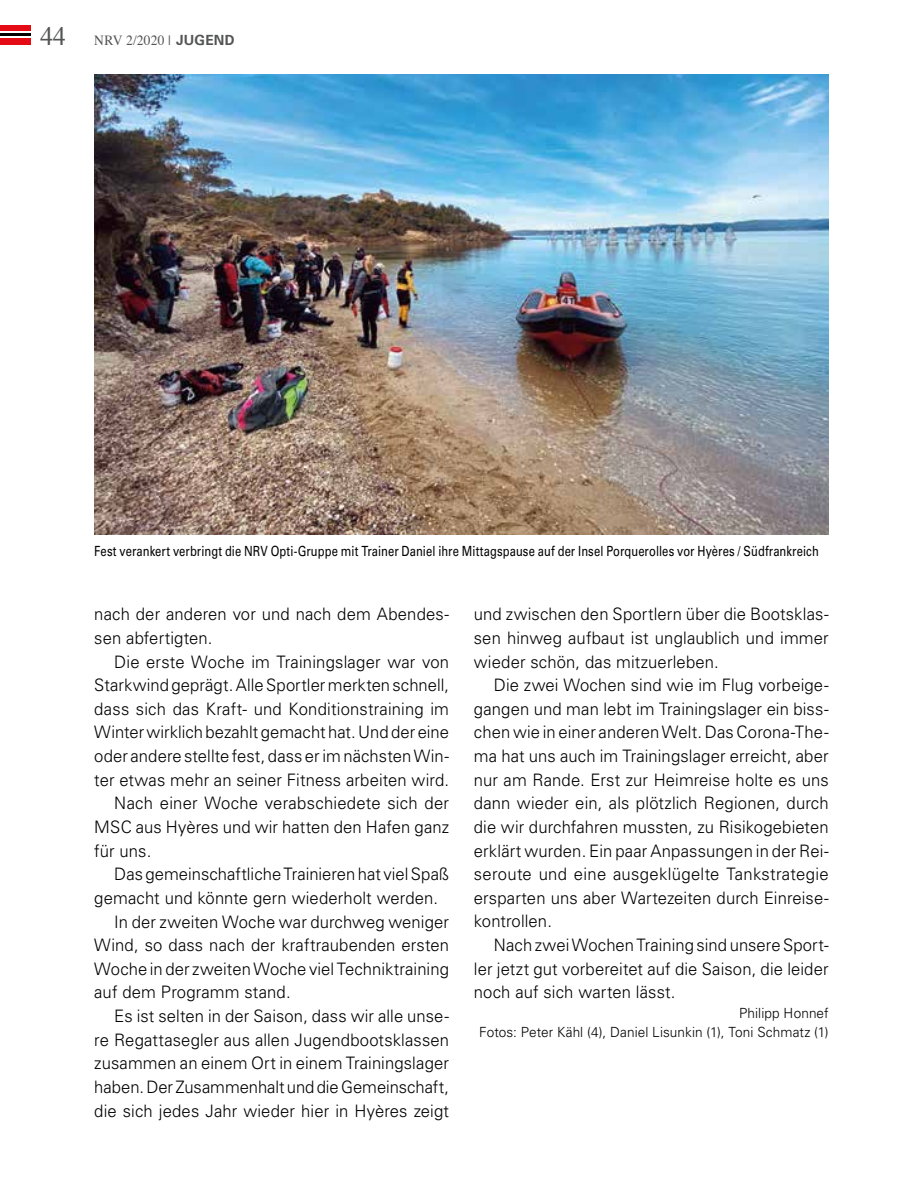
<style>
.page{position:relative;width:923px;height:1191px;background:#fff}
.page>*{position:absolute;margin:0;border:0;box-sizing:border-box;transform-origin:0 0}
.t1{font:300 17.15px/23.6px "Univers LT Std";letter-spacing:.005em;color:#000;text-align:justify}
.t2{font:14px "Univers LT Std";letter-spacing:.005em;color:#000;scale:.8 1}
.t3{font:300 14px/19.2px "Univers LT Std";letter-spacing:.005em;color:#000;text-align:right}
.t4{font:14px "Times";letter-spacing:.02em;color:#535454}
.s1{font-family:"Times New Roman";font-size:26.25px}
.s2{font-family:"Univers LT Std";font-weight:700}
</style>
<div class="page">
<hr style="left:0;top:33px;width:31px;height:3px;background:#000">
<div style="left:0;top:38px;width:31px;height:7px;background:#e50b14"></div>
<div style="left:0;top:25px;width:31px;height:6px;background:#e50b14"></div>
<img style="left:94px;top:74px;width:734px;height:461px">
<p class="t4" style="left:40px;top:27px;width:196px"><span class="s1">44</span> NRV 2/2020 | <span class="s2">JUGEND</span></p>
<p class="t2" style="left:94px;top:542px;width:907px">Fest verankert verbringt die NRV Opti-Gruppe mit Trainer Daniel ihre Mittagspause auf der Insel Porquerolles vor Hyères / Südfrankreich</p>
<p class="t1" style="left:94px;top:602px;width:356px">nach der anderen vor und nach dem Abendes&shy;sen abfertigten.</p>
<p class="t1" style="left:114px;top:649px;width:336px">Die erste Woche im Trainingslager war von</p>
<p class="t1" style="left:94px;top:673px;width:356px">Starkwind geprägt. Alle Sportler merkten schnell,</p>
<p class="t1" style="left:94px;top:697px;width:356px">dass sich das Kraft- und Konditionstraining im</p>
<p class="t1" style="left:94px;top:720px;width:356px">Winter wirklich bezahlt gemacht hat. Und der eine</p>
<p class="t1" style="left:94px;top:744px;width:356px">oder andere stellte fest, dass er im nächsten Win-</p>
<p class="t1" style="left:94px;top:768px;width:356px">ter etwas mehr an seiner Fitness arbeiten wird.</p>
<p class="t1" style="left:114px;top:791px;width:336px">Nach einer Woche verabschiedete sich der</p>
<p class="t1" style="left:94px;top:815px;width:356px">MSC aus Hyères und wir hatten den Hafen ganz</p>
<p class="t1" style="left:94px;top:838px;width:59px">für uns.</p>
<p class="t1" style="left:114px;top:862px;width:336px">Das gemeinschaftliche Trainieren hat viel Spaß</p>
<p class="t1" style="left:94px;top:886px;width:345px">gemacht und könnte gern wiederholt werden.</p>
<p class="t1" style="left:114px;top:909px;width:336px">In der zweiten Woche war durchweg weniger</p>
<p class="t1" style="left:94px;top:933px;width:356px">Wind, so dass nach der kraftraubenden ersten</p>
<p class="t1" style="left:94px;top:957px;width:356px">Woche in der zweiten Woche viel Techniktraining</p>
<p class="t1" style="left:94px;top:980px;width:198px">auf dem Programm stand.</p>
<p class="t1" style="left:114px;top:1004px;width:336px">Es ist selten in der Saison, dass wir alle unse-</p>
<p class="t1" style="left:94px;top:1027px;width:356px">re Regattasegler aus allen Jugendbootsklassen</p>
<p class="t1" style="left:94px;top:1051px;width:356px">zusammen an einem Ort in einem Trainingslager</p>
<p class="t1" style="left:94px;top:1075px;width:356px">haben. Der Zusammenhalt und die Gemeinschaft,</p>
<p class="t1" style="left:94px;top:1098px;width:356px">die sich jedes Jahr wieder hier in Hyères zeigt</p>
<p class="t1" style="left:474px;top:602px;width:356px">und zwischen den Sportlern über die Bootsklas&shy;sen hinweg aufbaut ist unglaublich und immer wieder schön, das mitzuerleben.</p>
<p class="t1" style="left:474px;top:673px;width:356px;text-indent:20px">Die zwei Wochen sind wie im Flug vorbeige&shy;gangen und man lebt im Trainingslager ein biss&shy;chen wie in einer anderen Welt. Das Corona-The&shy;ma hat uns auch im Trainingslager erreicht, aber nur am Rande. Erst zur Heimreise holte es uns dann wieder ein, als plötzlich Regionen, durch die wir durchfahren mussten, zu Risikogebieten erklärt wurden. Ein paar Anpassungen in der Rei&shy;seroute und eine ausgeklügelte Tankstrategie ersparten uns aber Wartezeiten durch Einreise&shy;kontrollen.</p>
<p class="t1" style="left:474px;top:933px;width:356px;text-indent:20px">Nach zwei Wochen Training sind unsere Sport&shy;ler jetzt gut vorbereitet auf die Saison, die leider noch auf sich warten lässt.</p>
<p class="t3" style="left:479px;top:1003px;width:351px">Philipp Honnef<br>Fotos: Peter Kähl (4), Daniel Lisunkin (1), Toni Schmatz (1)</p>
</div>
